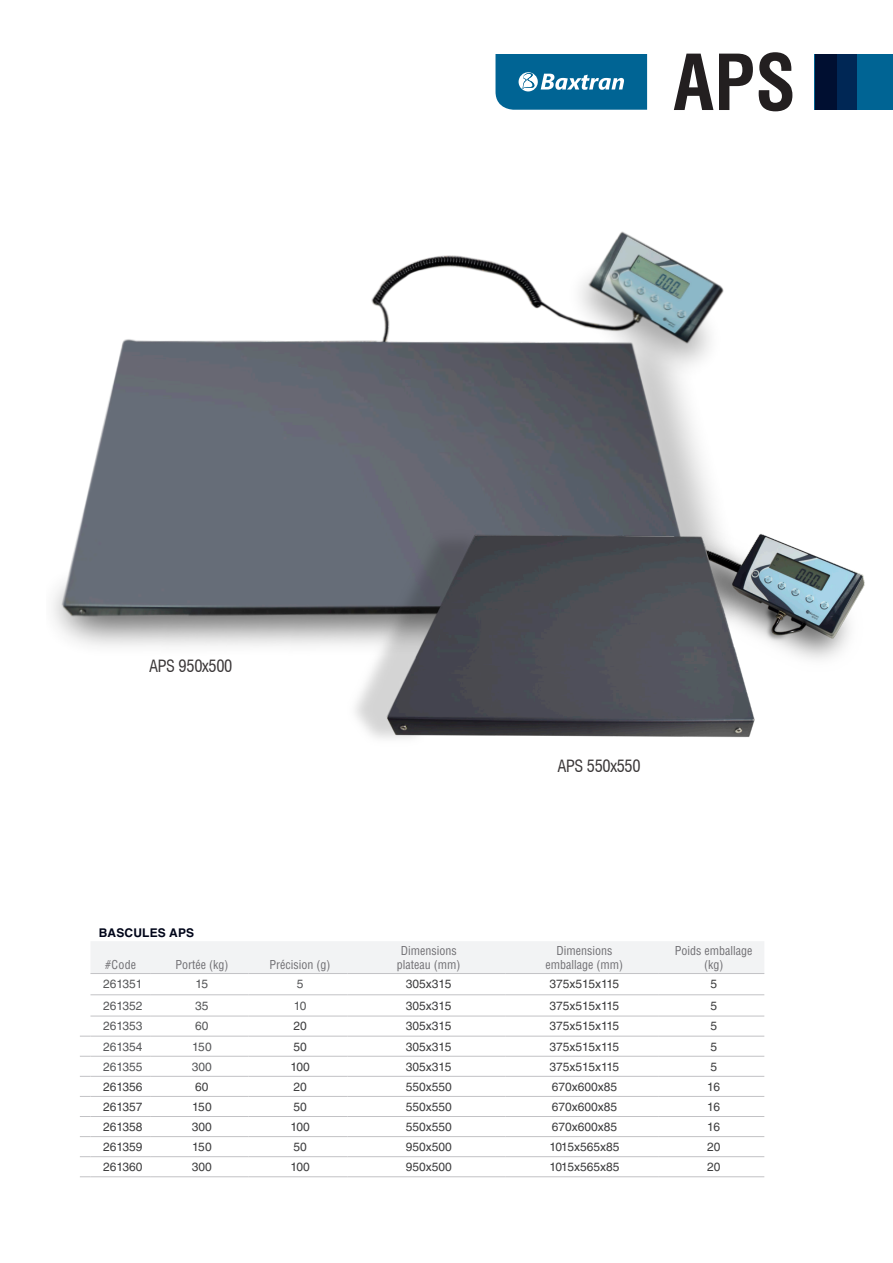
<style>
.page{position:relative;width:893px;height:1263px;background:#fff}
.page>*{position:absolute;margin:0;border:0;box-sizing:border-box;transform-origin:0 0}
.NOMS_BALANCES_A{font:700 condensed 75px "Swiss 721 BT";color:#231f20}
.t1{font:condensed 16.5px "Swiss 721 BT";letter-spacing:-.02em;color:#231f20}
.TAULES{font:12px "Helvetica LT Std";color:#3e3e3f}
.TAULES_TITOLS{font:condensed 12px "Helvetica LT Std";color:#717074}
.TAULES-2{font:12px "Helvetica LT Std";color:#57585a}
.TAULES_TITOLS-2{font:700 12px "Helvetica LT Std";letter-spacing:.015em;color:#000519}
</style>
<div class="page">
<div style="left:815px;top:54px;width:78px;height:56px;background:#006494"></div>
<div style="left:815px;top:54px;width:41px;height:56px;background:#002755"></div>
<div style="left:815px;top:54px;width:22px;height:56px;background:#000f31"></div>
<svg style="left:495px;top:54px;width:152px;height:56px;background:#1e76a0"></svg>
<div style="left:91px;top:941px;width:673px;height:32px;background:#f2f3f4"></div>
<hr style="left:90px;top:973px;width:61px;height:1px;background:#c2c2c5">
<hr style="left:151px;top:973px;width:98px;height:1px;background:#c2c2c5">
<hr style="left:249px;top:973px;width:98px;height:1px;background:#c2c2c5">
<hr style="left:347px;top:973px;width:159px;height:1px;background:#c2c2c5">
<hr style="left:506px;top:973px;width:153px;height:1px;background:#c2c2c5">
<hr style="left:659px;top:973px;width:105px;height:1px;background:#c2c2c5">
<hr style="left:90px;top:994px;width:61px;height:1px;background:#c2c2c5">
<hr style="left:151px;top:994px;width:98px;height:1px;background:#c2c2c5">
<hr style="left:249px;top:994px;width:98px;height:1px;background:#c2c2c5">
<hr style="left:347px;top:994px;width:159px;height:1px;background:#c2c2c5">
<hr style="left:506px;top:994px;width:153px;height:1px;background:#c2c2c5">
<hr style="left:659px;top:994px;width:105px;height:1px;background:#c2c2c5">
<hr style="left:90px;top:1016px;width:61px;height:1px;background:#c2c2c5">
<hr style="left:151px;top:1016px;width:98px;height:1px;background:#c2c2c5">
<hr style="left:249px;top:1016px;width:98px;height:1px;background:#c2c2c5">
<hr style="left:347px;top:1016px;width:159px;height:1px;background:#c2c2c5">
<hr style="left:506px;top:1016px;width:153px;height:1px;background:#c2c2c5">
<hr style="left:659px;top:1016px;width:105px;height:1px;background:#c2c2c5">
<hr style="left:90px;top:1036px;width:61px;height:1px;background:#c2c2c5">
<hr style="left:151px;top:1036px;width:98px;height:1px;background:#c2c2c5">
<hr style="left:249px;top:1036px;width:98px;height:1px;background:#c2c2c5">
<hr style="left:347px;top:1036px;width:159px;height:1px;background:#c2c2c5">
<hr style="left:506px;top:1036px;width:153px;height:1px;background:#c2c2c5">
<hr style="left:659px;top:1036px;width:105px;height:1px;background:#c2c2c5">
<hr style="left:90px;top:1056px;width:61px;height:1px;background:#c2c2c5">
<hr style="left:151px;top:1056px;width:98px;height:1px;background:#c2c2c5">
<hr style="left:249px;top:1056px;width:98px;height:1px;background:#c2c2c5">
<hr style="left:347px;top:1056px;width:159px;height:1px;background:#c2c2c5">
<hr style="left:506px;top:1056px;width:153px;height:1px;background:#c2c2c5">
<hr style="left:659px;top:1056px;width:105px;height:1px;background:#c2c2c5">
<hr style="left:90px;top:1076px;width:61px;height:1px;background:#c2c2c5">
<hr style="left:151px;top:1076px;width:98px;height:1px;background:#c2c2c5">
<hr style="left:249px;top:1076px;width:98px;height:1px;background:#c2c2c5">
<hr style="left:347px;top:1076px;width:159px;height:1px;background:#c2c2c5">
<hr style="left:506px;top:1076px;width:153px;height:1px;background:#c2c2c5">
<hr style="left:659px;top:1076px;width:105px;height:1px;background:#c2c2c5">
<hr style="left:90px;top:1096px;width:61px;height:1px;background:#c2c2c5">
<hr style="left:151px;top:1096px;width:98px;height:1px;background:#c2c2c5">
<hr style="left:249px;top:1096px;width:98px;height:1px;background:#c2c2c5">
<hr style="left:347px;top:1096px;width:159px;height:1px;background:#c2c2c5">
<hr style="left:506px;top:1096px;width:153px;height:1px;background:#c2c2c5">
<hr style="left:659px;top:1096px;width:105px;height:1px;background:#c2c2c5">
<hr style="left:90px;top:1116px;width:61px;height:1px;background:#c2c2c5">
<hr style="left:151px;top:1116px;width:98px;height:1px;background:#c2c2c5">
<hr style="left:249px;top:1116px;width:98px;height:1px;background:#c2c2c5">
<hr style="left:347px;top:1116px;width:159px;height:1px;background:#c2c2c5">
<hr style="left:506px;top:1116px;width:153px;height:1px;background:#c2c2c5">
<hr style="left:659px;top:1116px;width:105px;height:1px;background:#c2c2c5">
<hr style="left:90px;top:1136px;width:61px;height:1px;background:#c2c2c5">
<hr style="left:151px;top:1136px;width:98px;height:1px;background:#c2c2c5">
<hr style="left:249px;top:1136px;width:98px;height:1px;background:#c2c2c5">
<hr style="left:347px;top:1136px;width:159px;height:1px;background:#c2c2c5">
<hr style="left:506px;top:1136px;width:153px;height:1px;background:#c2c2c5">
<hr style="left:659px;top:1136px;width:105px;height:1px;background:#c2c2c5">
<hr style="left:90px;top:1156px;width:61px;height:1px;background:#c2c2c5">
<hr style="left:151px;top:1156px;width:98px;height:1px;background:#c2c2c5">
<hr style="left:249px;top:1156px;width:98px;height:1px;background:#c2c2c5">
<hr style="left:347px;top:1156px;width:159px;height:1px;background:#c2c2c5">
<hr style="left:506px;top:1156px;width:153px;height:1px;background:#c2c2c5">
<hr style="left:659px;top:1156px;width:105px;height:1px;background:#c2c2c5">
<hr style="left:90px;top:1176px;width:61px;height:1px;background:#c2c2c5">
<hr style="left:151px;top:1176px;width:98px;height:1px;background:#c2c2c5">
<hr style="left:249px;top:1176px;width:98px;height:1px;background:#c2c2c5">
<hr style="left:347px;top:1176px;width:159px;height:1px;background:#c2c2c5">
<hr style="left:506px;top:1176px;width:153px;height:1px;background:#c2c2c5">
<hr style="left:659px;top:1176px;width:105px;height:1px;background:#c2c2c5">
<img style="left:53px;top:231px;width:671px;height:416px">
<img style="left:338px;top:495px;width:527px;height:244px">
<p class="NOMS_BALANCES_A" style="left:673px;top:38px;width:124px">APS</p>
<h2 class="t1" style="left:149px;top:656px;width:85px">APS 950x500</h2>
<p class="TAULES_TITOLS-2" style="left:99px;top:925px;width:97px">BASCULES APS</p>
<p class="TAULES_TITOLS" style="left:105px;top:957px;width:33px">#Code</p>
<p class="TAULES_TITOLS" style="left:175px;top:957px;width:54px">Portée (kg)</p>
<p class="TAULES_TITOLS" style="left:270px;top:957px;width:62px">Précision (g)</p>
<p class="TAULES_TITOLS" style="left:401px;top:943px;width:57px">Dimensions</p>
<p class="TAULES_TITOLS" style="left:397px;top:957px;width:65px">plateau (mm)</p>
<h2 class="t1" style="left:557px;top:756px;width:85px">APS 550x550</h2>
<p class="TAULES_TITOLS" style="left:556px;top:943px;width:57px">Dimensions</p>
<p class="TAULES_TITOLS" style="left:546px;top:957px;width:79px">emballage (mm)</p>
<p class="TAULES_TITOLS" style="left:675px;top:943px;width:79px">Poids emballage</p>
<p class="TAULES_TITOLS" style="left:704px;top:957px;width:21px">(kg)</p>
<p class="TAULES-2" style="left:103px;top:977px;width:41px">261351</p>
<p class="TAULES-2" style="left:195px;top:977px;width:14px">15</p>
<p class="TAULES-2" style="left:297px;top:977px;width:8px">5</p>
<p class="TAULES" style="left:406px;top:977px;width:47px">305x315</p>
<p class="TAULES" style="left:550px;top:977px;width:71px">375x515x115</p>
<p class="TAULES" style="left:710px;top:977px;width:8px">5</p>
<p class="TAULES-2" style="left:103px;top:998px;width:41px">261352</p>
<p class="TAULES-2" style="left:195px;top:998px;width:15px">35</p>
<p class="TAULES-2" style="left:294px;top:998px;width:14px">10</p>
<p class="TAULES" style="left:406px;top:998px;width:47px">305x315</p>
<p class="TAULES" style="left:550px;top:998px;width:71px">375x515x115</p>
<p class="TAULES" style="left:710px;top:998px;width:8px">5</p>
<p class="TAULES-2" style="left:103px;top:1019px;width:41px">261353</p>
<p class="TAULES-2" style="left:195px;top:1019px;width:15px">60</p>
<p class="TAULES" style="left:293px;top:1019px;width:15px">20</p>
<p class="TAULES" style="left:406px;top:1019px;width:47px">305x315</p>
<p class="TAULES" style="left:550px;top:1019px;width:71px">375x515x115</p>
<p class="TAULES" style="left:710px;top:1019px;width:8px">5</p>
<p class="TAULES-2" style="left:103px;top:1039px;width:41px">261354</p>
<p class="TAULES-2" style="left:192px;top:1039px;width:21px">150</p>
<p class="TAULES" style="left:293px;top:1039px;width:15px">50</p>
<p class="TAULES" style="left:406px;top:1039px;width:47px">305x315</p>
<p class="TAULES" style="left:550px;top:1039px;width:71px">375x515x115</p>
<p class="TAULES" style="left:710px;top:1039px;width:8px">5</p>
<p class="TAULES-2" style="left:103px;top:1059px;width:41px">261355</p>
<p class="TAULES-2" style="left:192px;top:1059px;width:22px">300</p>
<p class="TAULES" style="left:290px;top:1059px;width:21px">100</p>
<p class="TAULES" style="left:406px;top:1059px;width:47px">305x315</p>
<p class="TAULES" style="left:550px;top:1059px;width:71px">375x515x115</p>
<p class="TAULES" style="left:710px;top:1059px;width:8px">5</p>
<p class="TAULES" style="left:103px;top:1079px;width:41px">261356</p>
<p class="TAULES" style="left:195px;top:1079px;width:15px">60</p>
<p class="TAULES" style="left:293px;top:1079px;width:15px">20</p>
<p class="TAULES" style="left:406px;top:1079px;width:48px">550x550</p>
<p class="TAULES" style="left:552px;top:1079px;width:67px">670x600x85</p>
<p class="TAULES" style="left:707px;top:1079px;width:14px">16</p>
<p class="TAULES" style="left:103px;top:1099px;width:41px">261357</p>
<p class="TAULES" style="left:192px;top:1099px;width:21px">150</p>
<p class="TAULES" style="left:293px;top:1099px;width:15px">50</p>
<p class="TAULES" style="left:406px;top:1099px;width:48px">550x550</p>
<p class="TAULES" style="left:552px;top:1099px;width:67px">670x600x85</p>
<p class="TAULES" style="left:707px;top:1099px;width:14px">16</p>
<p class="TAULES" style="left:103px;top:1120px;width:41px">261358</p>
<p class="TAULES" style="left:192px;top:1120px;width:22px">300</p>
<p class="TAULES" style="left:290px;top:1120px;width:21px">100</p>
<p class="TAULES" style="left:406px;top:1120px;width:48px">550x550</p>
<p class="TAULES" style="left:552px;top:1120px;width:67px">670x600x85</p>
<p class="TAULES" style="left:707px;top:1120px;width:14px">16</p>
<p class="TAULES" style="left:103px;top:1140px;width:41px">261359</p>
<p class="TAULES" style="left:192px;top:1140px;width:21px">150</p>
<p class="TAULES" style="left:293px;top:1140px;width:15px">50</p>
<p class="TAULES" style="left:406px;top:1140px;width:48px">950x500</p>
<p class="TAULES" style="left:549px;top:1140px;width:72px">1015x565x85</p>
<p class="TAULES" style="left:707px;top:1140px;width:15px">20</p>
<p class="TAULES" style="left:103px;top:1160px;width:41px">261360</p>
<p class="TAULES" style="left:192px;top:1160px;width:22px">300</p>
<p class="TAULES" style="left:290px;top:1160px;width:21px">100</p>
<p class="TAULES" style="left:406px;top:1160px;width:48px">950x500</p>
<p class="TAULES" style="left:549px;top:1160px;width:72px">1015x565x85</p>
<p class="TAULES" style="left:707px;top:1160px;width:15px">20</p>
</div>
